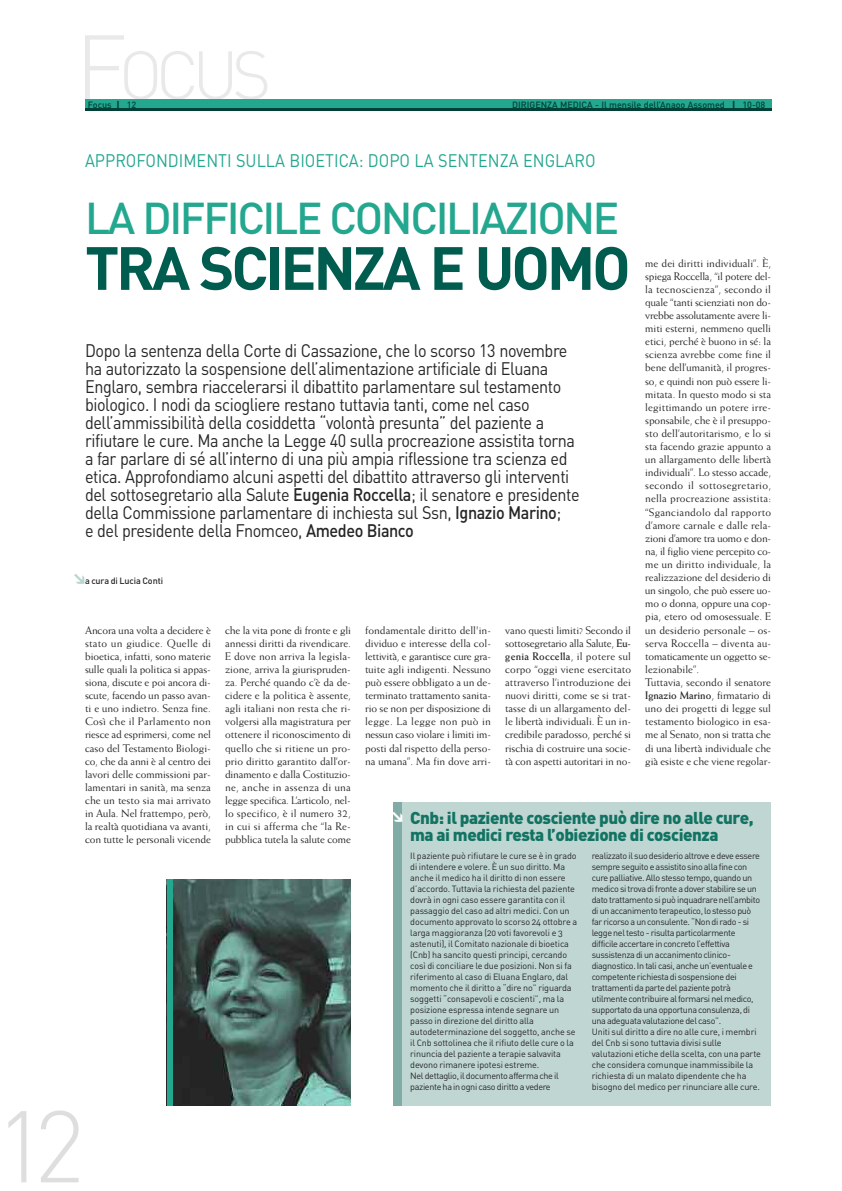
<style>
.page{position:relative;width:842px;height:1191px;background:#fff}
.page>*{position:absolute;margin:0;border:0;box-sizing:border-box;transform-origin:0 0}
.t1{font:300 100px "DIN";color:#dfdedf}
.t2{font:300 90px "DIN";color:#e9e9e9}
.t3{font:300 67.5px "DIN";color:#e9e9e9}
.t4{font:700 60px "DIN";letter-spacing:-.055em;color:#005c4f}
.t5{font:500 44px "DIN";letter-spacing:-.055em;color:#23a78f}
.t6{font:18px/18px "DIN";letter-spacing:-.025em;color:#272627;scale:.9 1}
.t7{font:18px "DIN";color:#23a78f;scale:.9 1}
.t8{font:900 17px/17px "DIN";letter-spacing:-.03em;color:#127363}
.t9{font:11px/13.1px "Weiss";letter-spacing:-.005em;color:#272627;text-align:justify}
.t10{font:9px/11px "DIN Regular Alternate";letter-spacing:-.02em;color:#272627}
.t11{font:500 9px "DIN";color:#004036}
.t12{font:500 9px "DIN";letter-spacing:-.01em;color:#272627}
.s1{font-weight:900}
.s2{font-weight:700}
.s3{font-weight:500}
</style>
<div class="page">
<div style="left:85px;top:99px;width:686px;height:12px;background:#23a78f"></div>
<hr style="left:85px;top:108px;width:686px;height:3px;background:#004036">
<div style="left:393px;top:802px;width:378px;height:304px;background:#c0d6d2"></div>
<div style="left:393px;top:802px;width:9px;height:304px;background:#80aca5"></div>
<img style="left:172px;top:879px;width:179px;height:227px">
<div style="left:167px;top:879px;width:5px;height:227px;background:#23a78f"></div>
<h2 class="t2" style="left:75px;top:16px;width:53px">F</h2>
<p class="t11" style="left:88px;top:99px;width:33px">Focus <span class="s1">|</span></p>
<h3 class="t3" style="left:119px;top:37px;width:154px">OCUS</h3>
<p class="t11" style="left:127px;top:99px;width:11px">12</p>
<p class="t11" style="left:512px;top:99px;width:255px">DIRIGENZA MEDICA - Il mensile dell’Anaoo Assomed <span class="s1">|</span> 10-08</p>
<h3 class="t7" style="left:85px;top:150px;width:569px">APPROFONDIMENTI SULLA BIOETICA: DOPO LA SENTENZA ENGLARO</h3>
<h3 class="t5" style="left:85px;top:193px;width:536px">LA DIFFICILE CONCILIAZIONE</h3>
<h3 class="t4" style="left:85px;top:234px;width:547px">TRA SCIENZA E UOMO</h3>
<p class="t9" style="left:645px;top:257px;width:127px;text-align:left">me dei diritti individuali”. È, spiega Roccella, “il potere del&shy;la tecnoscienza”, secondo il quale “tanti scienziati non do&shy;vrebbe assolutamente avere li&shy;miti esterni, nemmeno quelli etici, perché è buono in sé: la scienza avrebbe come fine il bene dell’umanità, il progres&shy;so, e quindi non può essere li&shy;mitata. In questo modo si sta legittimando un potere irre&shy;sponsabile, che è il presuppo&shy;sto dell’autoritarismo, e lo si sta facendo grazie appunto a un allargamento delle libertà individuali”. Lo stesso accade, secondo il sottosegretario, nella procreazione assistita: “Sganciandolo dal rapporto d’amore carnale e dalle rela&shy;zioni d’amore tra uomo e don&shy;na, il figlio viene percepito co&shy;me un diritto individuale, la realizzazione del desiderio di un singolo, che può essere uo&shy;mo o donna, oppure una cop&shy;pia, etero od omosessuale. E un desiderio personale – os&shy;serva Roccella – diventa au&shy;tomaticamente un oggetto se&shy;lezionabile”.<br>Tuttavia, secondo il senatore<br><span class="s2">Ignazio Marino</span>, firmatario di uno dei progetti di legge sul testamento biologico in esa&shy;me al Senato, non si tratta che di una libertà individuale che già esiste e che viene regolar-</p>
<p class="t6" style="left:85px;top:342px;width:551px">Dopo la sentenza della Corte di Cassazione, che lo scorso 13 novembre ha autorizzato la sospensione dell’alimentazione artificiale di Eluana Englaro, sembra riaccelerarsi il dibattito parlamentare sul testamento biologico. I nodi da sciogliere restano tuttavia tanti, come nel caso dell’ammissibilità della cosiddetta “volontà presunta” del paziente a rifiutare le cure. Ma anche la Legge 40 sulla procreazione assistita torna a far parlare di sé all’interno di una più ampia riflessione tra scienza ed etica. Approfondiamo alcuni aspetti del dibattito attraverso gli interventi del sottosegretario alla Salute <span class="s3">Eugenia Roccella</span>; il senatore e presidente della Commissione parlamentare di inchiesta sul Ssn, <span class="s3">Ignazio Marino</span>;<br>e del presidente della Fnomceo, <span class="s3">Amedeo Bianco</span></p>
<p class="t12" style="left:85px;top:575px;width:79px">a cura di Lucia Conti</p>
<p class="t9" style="left:85px;top:624px;width:127px">Ancora una volta a decidere è stato un giudice. Quelle di bioetica, infatti, sono materie sulle quali la politica si appas&shy;siona, discute e poi ancora di&shy;scute, facendo un passo avan&shy;ti e uno indietro. Senza fine.<br>Così che il Parlamento non riesce ad esprimersi, come nel caso del Testamento Biologi&shy;co, che da anni è al centro dei lavori delle commissioni par&shy;lamentari in sanità, ma senza che un testo sia mai arrivato in Aula. Nel frattempo, però, la realtà quotidiana va avanti, con tutte le personali vicende</p>
<p class="t9" style="left:225px;top:624px;width:127px">che la vita pone di fronte e gli annessi diritti da rivendicare.<br>E dove non arriva la legisla&shy;zione, arriva la giurispruden&shy;za. Perché quando c’è da de&shy;cidere e la politica è assente, agli italiani non resta che ri&shy;volgersi alla magistratura per ottenere il riconoscimento di quello che si ritiene un pro&shy;prio diritto garantito dall’or&shy;dinamento e dalla Costituzio&shy;ne, anche in assenza di una legge specifica. L’articolo, nel&shy;lo specifico, è il numero 32, in cui si afferma che “la Re&shy;pubblica tutela la salute come</p>
<p class="t9" style="left:365px;top:624px;width:127px">fondamentale diritto dell'in&shy;dividuo e interesse della col&shy;lettività, e garantisce cure gra&shy;tuite agli indigenti. Nessuno può essere obbligato a un de&shy;terminato trattamento sanita&shy;rio se non per disposizione di legge. La legge non può in nessun caso violare i limiti im&shy;posti dal rispetto della perso&shy;na umana”. Ma fin dove arri-</p>
<p class="t9" style="left:505px;top:624px;width:127px">vano questi limiti? Secondo il sottosegretario alla Salute, <span class="s2">Eu&shy;genia Roccella</span>, il potere sul corpo “oggi viene esercitato attraverso l’introduzione dei nuovi diritti, come se si trat&shy;tasse di un allargamento del&shy;le libertà individuali. È un in&shy;credibile paradosso, perché si rischia di costruire una socie&shy;tà con aspetti autoritari in no-</p>
<h3 class="t8" style="left:410px;top:810px;width:345px">Cnb: il paziente cosciente può dire no alle cure, ma ai medici resta l’obiezione di coscienza</h3>
<h1 class="t1" style="left:-5px;top:1089px;width:91px">12</h1>
<p class="t10" style="left:410px;top:850px;width:168px">Il paziente può rifiutare le cure se è in grado di intendere e volere. È un suo diritto. Ma anche il medico ha il diritto di non essere d’accordo. Tuttavia la richiesta del paziente dovrà in ogni caso essere garantita con il passaggio del caso ad altri medici. Con un documento approvato lo scorso 24 ottobre a larga maggioranza (20 voti favorevoli e 3 astenuti), il Comitato nazionale di bioetica (Cnb) ha sancito questi principi, cercando così di conciliare le due posizioni. Non si fa riferimento al caso di Eluana Englaro, dal momento che il diritto a “dire no” riguarda soggetti “consapevoli e coscienti”, ma la posizione espressa intende segnare un passo in direzione del diritto alla autodeterminazione del soggetto, anche se il Cnb sottolinea che il rifiuto delle cure o la rinuncia del paziente a terapie salvavita devono rimanere ipotesi estreme.<br>Nel dettaglio, il documento afferma che il paziente ha in ogni caso diritto a vedere</p>
<p class="t10" style="left:592px;top:850px;width:171px">realizzato il suo desiderio altrove e deve essere sempre seguito e assistito sino alla fine con cure palliative. Allo stesso tempo, quando un medico si trova di fronte a dover stabilire se un dato trattamento si può inquadrare nell’ambito di un accanimento terapeutico, lo stesso può far ricorso a un consulente. “Non di rado - si legge nel testo - risulta particolarmente difficile accertare in concreto l’effettiva sussistenza di un accanimento clinico&shy;diagnostico. In tali casi, anche un’eventuale e competente richiesta di sospensione dei trattamenti da parte del paziente potrà utilmente contribuire al formarsi nel medico, supportato da una opportuna consulenza, di una adeguata valutazione del caso”.<br>Uniti sul diritto a dire no alle cure, i membri del Cnb si sono tuttavia divisi sulle valutazioni etiche della scelta, con una parte che considera comunque inammissibile la richiesta di un malato dipendente che ha bisogno del medico per rinunciare alle cure.</p>
</div>
